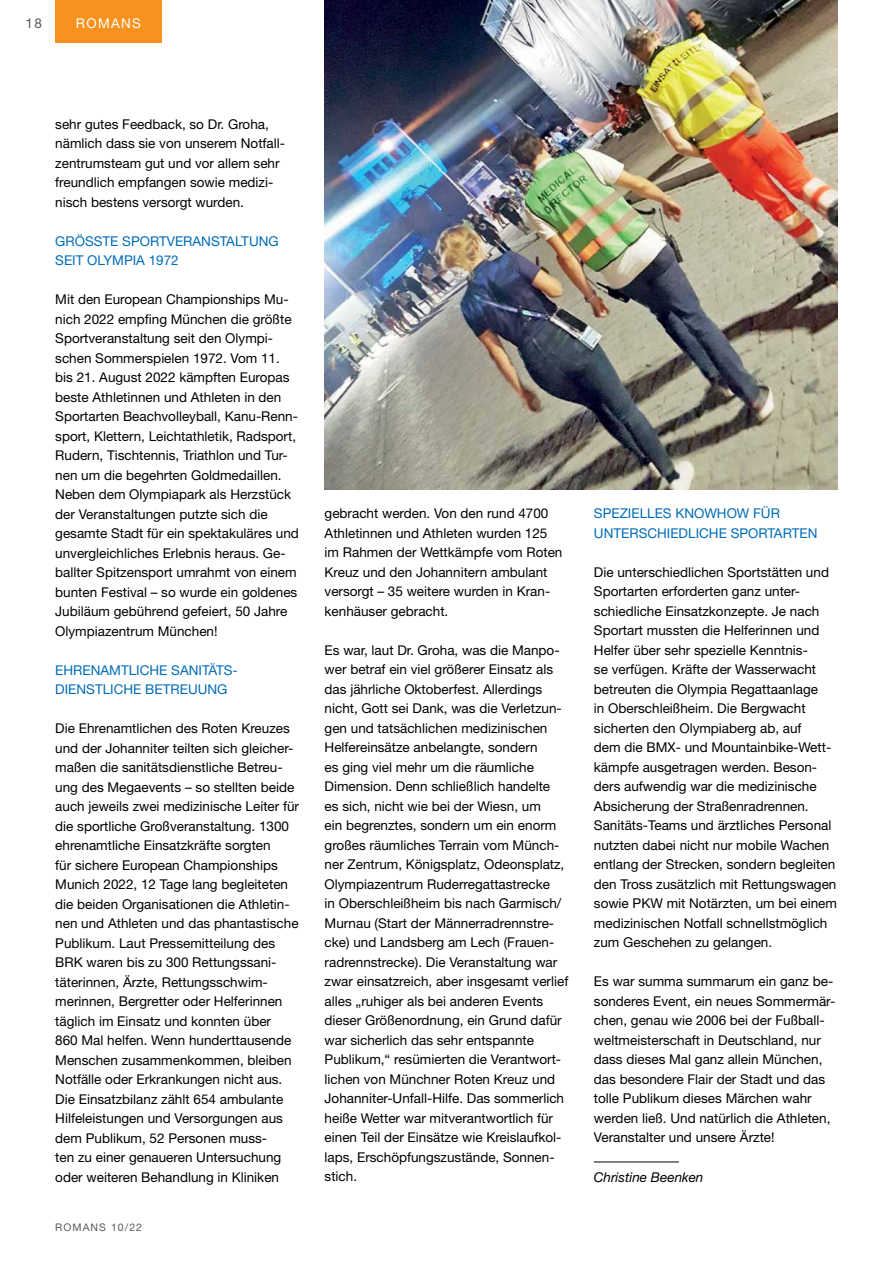
<style>
.page{position:relative;width:893px;height:1263px;background:#fff}
.page>*{position:absolute;margin:0;border:0;box-sizing:border-box;transform-origin:0 0}
.t1{font:13.5px/19.5px "Helvetica Neue LT Std";color:#000}
.t2{font:13.5px/19.5px "Helvetica Neue LT Std";color:#006cb7}
.t3{font:italic 13.5px "Helvetica Neue LT Std";color:#000}
.t4{font:13.5px "Helvetica Neue";letter-spacing:.1em;color:#fff}
.t5{font:13.5px "Helvetica Neue";color:#58595b}
.t6{font:10.5px "Helvetica Neue";letter-spacing:.1em;color:#58595b}
</style>
<div class="page">
<hr style="left:594px;top:1161px;width:85px;height:1px;background:#000">
<img style="left:325px;top:0;width:513px;height:490px">
<div style="left:55px;top:0;width:107px;height:43px;background:#f7921e"></div>
<p class="t5" style="left:26px;top:15px;width:18px">18</p>
<p class="t4" style="left:76px;top:15px;width:67px">ROMANS</p>
<p class="t1" style="left:55px;top:114px;width:231px">sehr gutes Feedback, so Dr. Groha, nämlich dass sie von unserem Notfall&shy;zentrumsteam gut und vor allem sehr freundlich empfangen sowie medizi&shy;nisch bestens versorgt wurden.</p>
<p class="t2" style="left:55px;top:231px;width:225px">GRÖSSTE SPORTVERANSTALTUNG<br>SEIT OLYMPIA 1972</p>
<p class="t1" style="left:55px;top:289px;width:245px">Mit den European Championships Mu&shy;nich 2022 empfing München die größte Sportveranstaltung seit den Olympi&shy;schen Sommerspielen 1972. Vom 11. bis 21. August 2022 kämpften Europas beste Athletinnen und Athleten in den Sportarten Beachvolleyball, Kanu-Renn&shy;sport, Klettern, Leichtathletik, Radsport, Rudern, Tischtennis, Triathlon und Tur&shy;nen um die begehrten Goldmedaillen.<br>Neben dem Olympiapark als Herzstück der Veranstaltungen putzte sich die gesamte Stadt für ein spektakuläres und unvergleichliches Erlebnis heraus. Ge&shy;ballter Spitzensport umrahmt von einem bunten Festival – so wurde ein goldenes Jubiläum gebührend gefeiert, 50 Jahre Olympiazentrum München!</p>
<p class="t2" style="left:55px;top:660px;width:184px">EHRENAMTLICHE SANITÄTS-<br>DIENSTLICHE BETREUUNG</p>
<p class="t1" style="left:55px;top:718px;width:245px">Die Ehrenamtlichen des Roten Kreuzes und der Johanniter teilten sich gleicher&shy;maßen die sanitätsdienstliche Betreu&shy;ung des Megaevents – so stellten beide auch jeweils zwei medizinische Leiter für die sportliche Großveranstaltung. 1300 ehrenamtliche Einsatzkräfte sorgten<br>für sichere European Championships Munich 2022, 12 Tage lang begleiteten die beiden Organisationen die Athletin&shy;nen und Athleten und das phantastische Publikum. Laut Pressemitteilung des BRK waren bis zu 300 Rettungssani&shy;täterinnen, Ärzte, Rettungsschwim&shy;merinnen, Bergretter oder Helferinnen täglich im Einsatz und konnten über<br>860 Mal helfen. Wenn hunderttausende Menschen zusammenkommen, bleiben Notfälle oder Erkrankungen nicht aus.<br>Die Einsatzbilanz zählt 654 ambulante Hilfeleistungen und Versorgungen aus dem Publikum, 52 Personen muss-<br>ten zu einer genaueren Untersuchung oder weiteren Behandlung in Kliniken</p>
<p class="t6" style="left:55px;top:1221px;width:88px">ROMANS 10/22</p>
<p class="t1" style="left:325px;top:504px;width:239px">gebracht werden. Von den rund 4700<br>Athletinnen und Athleten wurden 125 im Rahmen der Wettkämpfe vom Roten Kreuz und den Johannitern ambulant versorgt – 35 weitere wurden in Kran&shy;kenhäuser gebracht.</p>
<p class="t1" style="left:325px;top:640px;width:245px">Es war, laut Dr. Groha, was die Manpo&shy;wer betraf ein viel größerer Einsatz als das jährliche Oktoberfest. Allerdings nicht, Gott sei Dank, was die Verletzun&shy;gen und tatsächlichen medizinischen Helfereinsätze anbelangte, sondern<br>es ging viel mehr um die räumliche Dimension. Denn schließlich handelte<br>es sich, nicht wie bei der Wiesn, um<br>ein begrenztes, sondern um ein enorm großes räumliches Terrain vom Münch&shy;ner Zentrum, Königsplatz, Odeonsplatz, Olympiazentrum Ruderregattastrecke<br>in Oberschleißheim bis nach Garmisch/ Murnau (Start der Männerradrennstre&shy;cke) und Landsberg am Lech (Frauen&shy;radrennstrecke). Die Veranstaltung war zwar einsatzreich, aber insgesamt verlief alles „ruhiger als bei anderen Events dieser Größenordnung, ein Grund dafür war sicherlich das sehr entspannte Publikum,“ resümierten die Verantwort&shy;lichen von Münchner Roten Kreuz und Johanniter-Unfall-Hilfe. Das sommerlich heiße Wetter war mitverantwortlich für einen Teil der Einsätze wie Kreislaufkol&shy;laps, Erschöpfungszustände, Sonnen&shy;stich.</p>
<p class="t2" style="left:594px;top:504px;width:225px">SPEZIELLES KNOWHOW FÜR<br>UNTERSCHIEDLICHE SPORTARTEN</p>
<p class="t1" style="left:594px;top:562px;width:245px">Die unterschiedlichen Sportstätten und Sportarten erforderten ganz unter&shy;schiedliche Einsatzkonzepte. Je nach Sportart mussten die Helferinnen und Helfer über sehr spezielle Kenntnis-<br>se verfügen. Kräfte der Wasserwacht betreuten die Olympia Regattaanlage<br>in Oberschleißheim. Die Bergwacht sicherten den Olympiaberg ab, auf<br>dem die BMX- und Mountainbike-Wett&shy;kämpfe ausgetragen werden. Beson&shy;ders aufwendig war die medizinische Absicherung der Straßenradrennen.<br>Sanitäts-Teams und ärztliches Personal nutzten dabei nicht nur mobile Wachen entlang der Strecken, sondern begleiten den Tross zusätzlich mit Rettungswagen sowie PKW mit Notärzten, um bei einem medizinischen Notfall schnellstmöglich zum Geschehen zu gelangen.</p>
<p class="t1" style="left:594px;top:971px;width:243px">Es war summa summarum ein ganz be&shy;sonderes Event, ein neues Sommermär&shy;chen, genau wie 2006 bei der Fußball&shy;weltmeisterschaft in Deutschland, nur dass dieses Mal ganz allein München, das besondere Flair der Stadt und das tolle Publikum dieses Märchen wahr werden ließ. Und natürlich die Athleten, Veranstalter und unsere Ärzte!</p>
<p class="t3" style="left:594px;top:1169px;width:111px">Christine Beenken</p>
</div>
